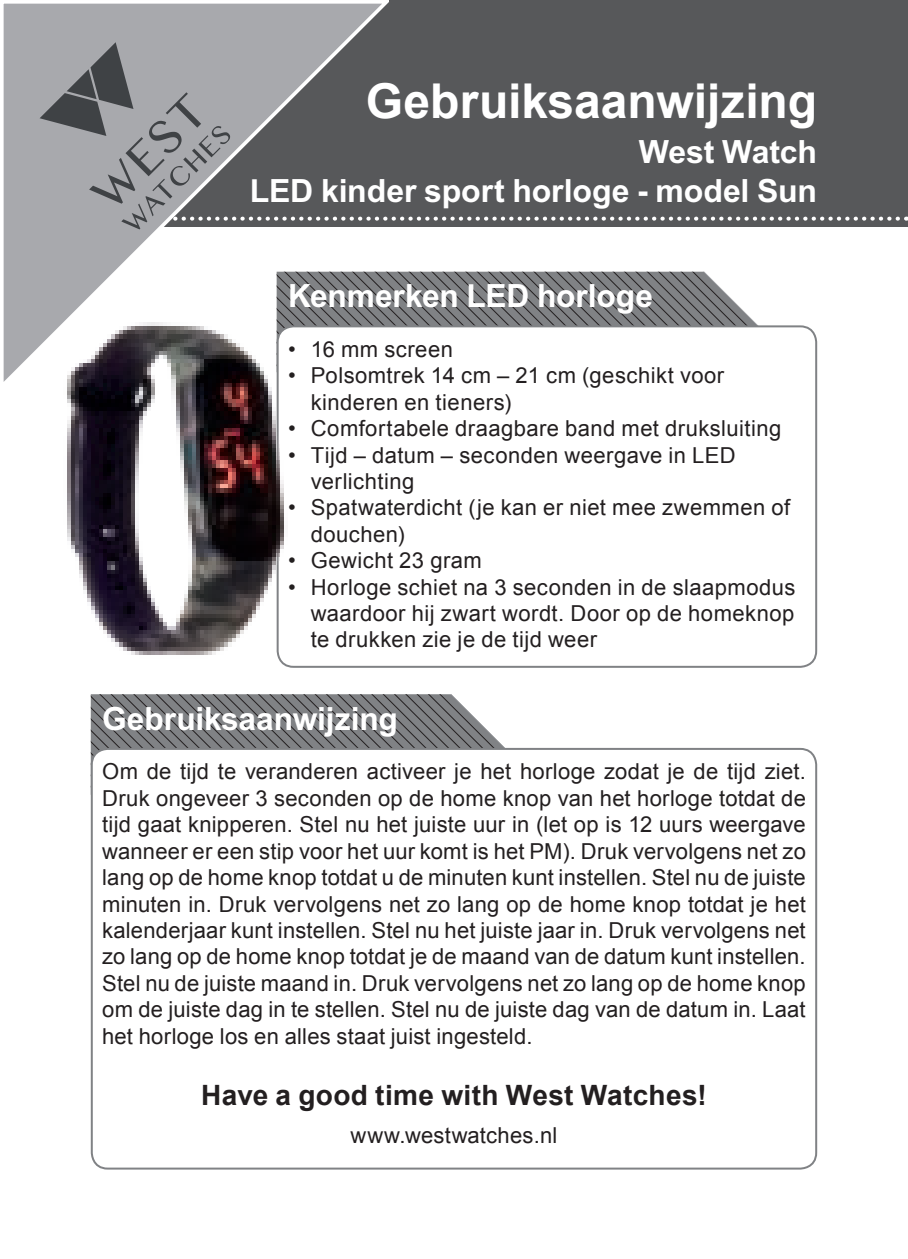
<style>
.page{position:relative;width:908px;height:1259px;background:#fff}
.page>*{position:absolute;margin:0;border:0;box-sizing:border-box;transform-origin:0 0}
.t1{font:700 48px "Arial";color:#fff}
.t2{font:700 32px/38.4px "Arial";letter-spacing:-.005em;color:#fff;text-align:right}
.t3{font:700 28px "Arial";letter-spacing:.015em;color:#231f20}
.t4{font:22px/26.4px "Arial";letter-spacing:.02em;color:#231f20}
</style>
<div class="page">
<div style="left:0;top:0;width:907px;height:226px;background:#57585a"></div>
<svg style="left:0;top:0;width:388px;height:382px"></svg>
<svg style="left:276px;top:272px;width:482px;height:53px;background:#7c7d80"></svg>
<div style="left:277px;top:326px;width:538px;height:341px;background:#fff;border-radius:16px"></div>
<div style="left:276px;top:325px;width:540px;height:343px;border:2px solid #808285;border-radius:16px"></div>
<img style="left:44px;top:299px;width:255px;height:369px">
<svg style="left:2px;top:42px;width:895px;height:187px"></svg>
<svg style="left:91px;top:694px;width:460px;height:66px"></svg>
<div style="left:92px;top:749px;width:723px;height:419px;background:#fff;border-radius:16px"></div>
<div style="left:91px;top:748px;width:725px;height:421px;border:2px solid #808285;border-radius:16px"></div>
<h1 class="t1" style="left:365px;top:83px;width:452px">Gebruiksaanwijzing</h1>
<h2 class="t2" style="left:250px;top:136px;width:568px">West Watch<br>LED kinder sport horloge - model Sun</h2>
<h2 class="t2" style="left:288px;top:280px;width:366px">Kenmerken LED horloge</h2>
<p class="t4" style="left:288px;top:338px;width:166px">• 16 mm screen</p>
<p class="t4" style="left:310px;top:364px;width:415px;text-indent:-23px">• Polsomtrek 14 cm – 21 cm (geschikt voor kinderen en tieners)</p>
<p class="t4" style="left:288px;top:417px;width:494px">• Comfortabele draagbare band met druksluiting</p>
<p class="t4" style="left:310px;top:444px;width:426px;text-indent:-23px">• Tijd – datum – seconden weergave in LED verlichting</p>
<p class="t4" style="left:310px;top:496px;width:481px;text-indent:-23px">• Spatwaterdicht (je kan er niet mee zwemmen of douchen)</p>
<p class="t4" style="left:288px;top:549px;width:195px">• Gewicht 23 gram</p>
<p class="t4" style="left:310px;top:576px;width:486px;text-align:justify;text-indent:-23px">• Horloge schiet na 3 seconden in de slaapmodus waardoor hij zwart wordt. Door op de homeknop te drukken zie je de tijd weer</p>
<h2 class="t2" style="left:102px;top:702px;width:297px">Gebruiksaanwijzing</h2>
<p class="t4" style="left:102px;top:760px;width:705px;text-align:justify">Om de tijd te veranderen activeer je het horloge zodat je de tijd ziet.<br>Druk ongeveer 3 seconden op de home knop van het horloge totdat de tijd gaat knipperen. Stel nu het juiste uur in (let op is 12 uurs weergave wanneer er een stip voor het uur komt is het PM). Druk vervolgens net zo lang op de home knop totdat u de minuten kunt instellen. Stel nu de juiste minuten in. Druk vervolgens net zo lang op de home knop totdat je het kalenderjaar kunt instellen. Stel nu het juiste jaar in. Druk vervolgens net zo lang op de home knop totdat je de maand van de datum kunt instellen.<br>Stel nu de juiste maand in. Druk vervolgens net zo lang op de home knop om de juiste dag in te stellen. Stel nu de juiste dag van de datum in. Laat het horloge los en alles staat juist ingesteld.</p>
<p class="t3" style="left:201px;top:1084px;width:507px">Have a good time with West Watches!</p>
<p class="t4" style="left:350px;top:1124px;width:208px">www.westwatches.nl</p>
</div>
